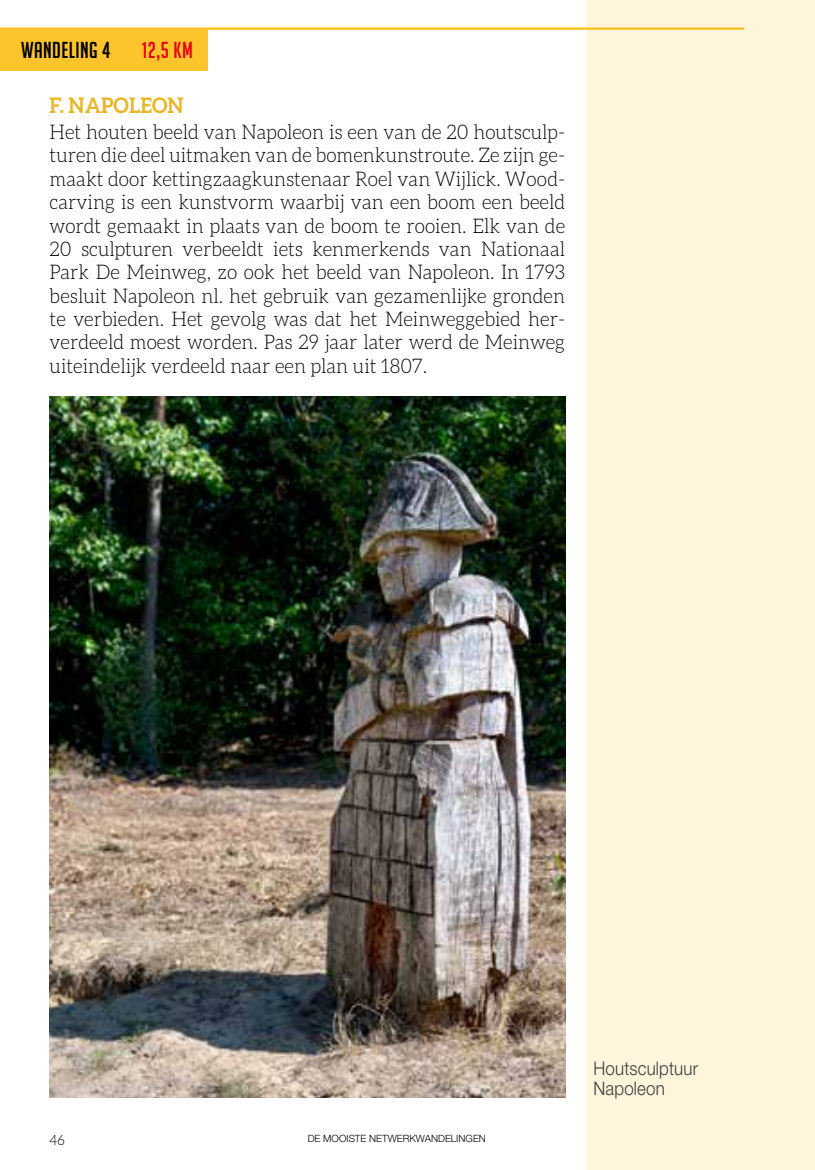
<style>
.page{position:relative;width:815px;height:1170px;background:#fff}
.page>*{position:absolute;margin:0;border:0;box-sizing:border-box;transform-origin:0 0}
.t1{font:22.5px "Big Noodle Titling";letter-spacing:.02em;color:#000}
.t2{font:22.5px "Big Noodle Titling";color:#e30413}
.t3{font:700 21.5px "Aleo";color:#e9b628;scale:.95 1}
.t4{font:300 20.25px/23.5px "Aleo";color:#000;text-align:justify;scale:.95 1}
.t5{font:300 18.75px/20px "Helvetica Neue LT Std";letter-spacing:.01em;color:#3c3c3b;scale:.9 1}
.t6{font:300 14.25px "Aleo";color:#000;scale:.95 1}
.t7{font:300 10px "Helvetica Neue LT Std";color:#000}
</style>
<div class="page">
<div style="left:586px;top:0;width:229px;height:1169px;background:#fff4dc"></div>
<img style="left:50px;top:396px;width:515px;height:701px">
<hr style="left:0;top:27px;width:744px;height:3px;background:#fdc52b">
<div style="left:0;top:29px;width:207px;height:42px;background:#fdc52b"></div>
<p class="t1" style="left:21px;top:38px;width:91px">WANDELING 4</p>
<p class="t2" style="left:142px;top:38px;width:53px">12,5 KM</p>
<p class="t3" style="left:50px;top:93px;width:143px">F. NAPOLEON</p>
<p class="t4" style="left:50px;top:120px;width:544px">Het houten beeld van Napoleon is een van de 20 houtsculp&shy;turen die deel uitmaken van de bomenkunstroute. Ze zijn ge&shy;maakt door kettingzaagkunstenaar Roel van Wijlick. Wood&shy;carving is een kunstvorm waarbij van een boom een beeld wordt gemaakt in plaats van de boom te rooien. Elk van de 20 sculpturen verbeeldt iets kenmerkends van Nationaal Park De Meinweg, zo ook het beeld van Napoleon. In 1793 besluit Napoleon nl. het gebruik van gezamenlijke gronden te verbieden. Het gevolg was dat het Meinweggebied her&shy;verdeeld moest worden. Pas 29 jaar later werd de Meinweg uiteindelijk verdeeld naar een plan uit 1807.</p>
<p class="t6" style="left:50px;top:1131px;width:18px">46</p>
<p class="t7" style="left:308px;top:1131px;width:180px">DE MOOISTE NETWERKWANDELINGEN</p>
<p class="t5" style="left:594px;top:1057px;width:118px">Houtsculptuur<br>Napoleon</p>
</div>
